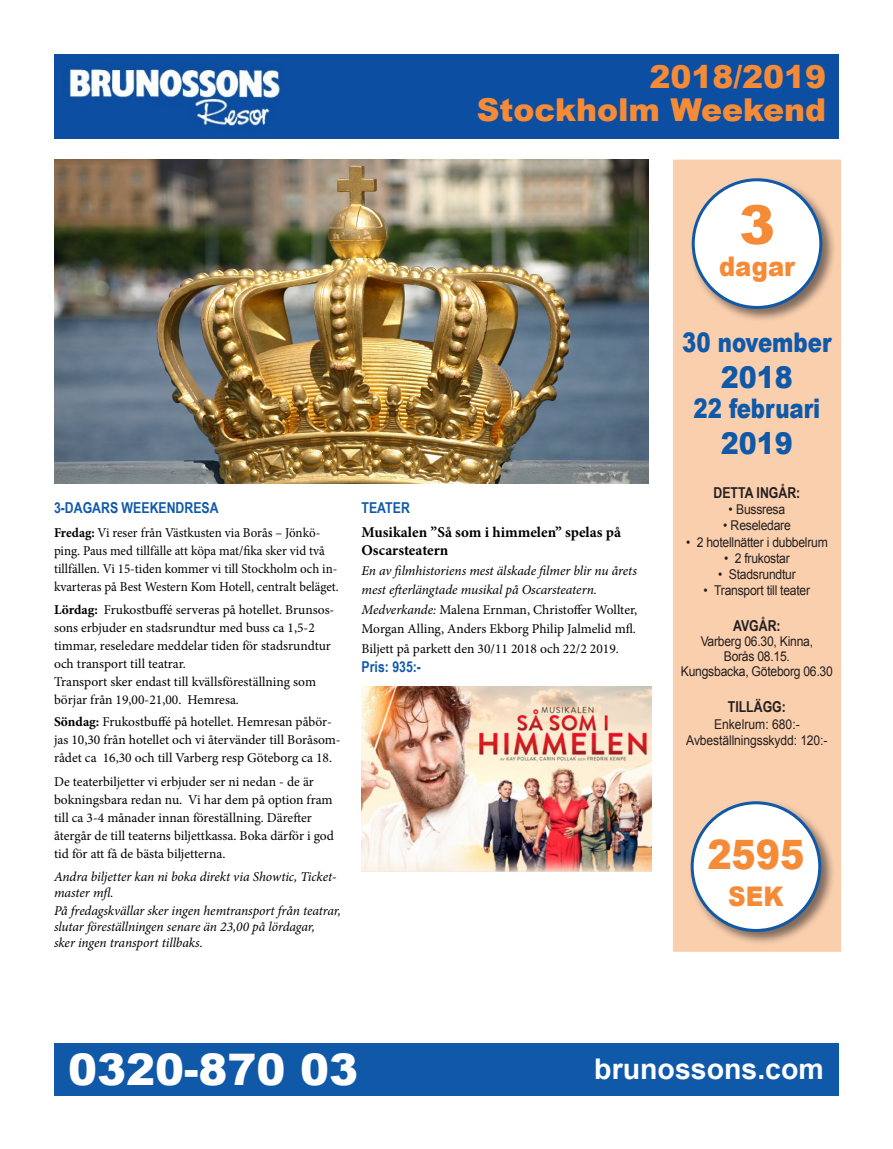
<style>
.page{position:relative;width:893px;height:1149px;background:#fff}
.page>*{position:absolute;margin:0;border:0;box-sizing:border-box;transform-origin:0 0}
.t1{font:900 54px "Arial";color:#f58b37}
.t2{font:900 43.5px "Arial";color:#fff}
.t3{font:900 40.5px "Arial";color:#f58b37;scale:.9 1}
.t4{font:900 31.5px "Arial";color:#f58b37}
.t5{font:900 30px "Arial";color:#1059a9;scale:.9 1}
.t6{font:700 28.5px "Arial";color:#fff}
.t7{font:900 27px "Arial";color:#1059a9;scale:.79 1}
.t8{font:900 27px "Arial";color:#f58b37;scale:.9 1}
.t9{font:700 15px "Minion Pro";color:#000001}
.t10{font:700 15px "Arial Narrow";color:#1059a9}
.t11{font:700 15px "Arial Narrow";color:#231f20}
.t12{font:13.5px/18px "Minion Pro";color:#000001}
.t13{font:italic 13.5px/16.2px "Minion Pro";letter-spacing:-.01em;color:#000001}
.t14{font:13.5px/18px "Minion Pro";color:#000001;scale:.96 1}
.t15{font:13.5px "Arial";letter-spacing:-.02em;color:#231f20;scale:.9 1}
.t16{font:13.5px "Arial";color:#231f20;scale:.9 1}
.s1{font-weight:700}
.s2{font-style:italic}
</style>
<div class="page">
<div style="left:54px;top:54px;width:785px;height:84px;background:#0c4ea2"></div>
<img style="left:69px;top:65px;width:212px;height:62px">
<div style="left:54px;top:1043px;width:785px;height:52px;background:#1059a9"></div>
<img style="left:54px;top:159px;width:595px;height:324px">
<div style="left:673px;top:159px;width:168px;height:792px;background:#facfad"></div>
<div style="left:689px;top:176px;width:147px;height:147px;background:#231f20;opacity:.58"></div>
<div style="left:693px;top:180px;width:128px;height:127px;background:#fff;border-radius:50%"></div>
<div style="left:692px;top:178px;width:130px;height:131px;border:3px solid #1059a8;border-radius:50%"></div>
<div style="left:688px;top:798px;width:147px;height:147px;background:#231f20;opacity:.58"></div>
<div style="left:692px;top:802px;width:128px;height:128px;background:#fff;border-radius:50%"></div>
<div style="left:691px;top:801px;width:130px;height:130px;border:3px solid #1059a8;border-radius:50%"></div>
<img style="left:362px;top:686px;width:290px;height:185px">
<p class="t4" style="left:649px;top:54px;width:178px">2018/2019</p>
<p class="t4" style="left:477px;top:87px;width:351px">Stockholm Weekend</p>
<p class="t10" style="left:54px;top:496px;width:166px">3-DAGARS WEEKENDRESA</p>
<p class="t14" style="left:54px;top:523px;width:298px"><span class="s1">Fredag:</span> Vi reser från Västkusten via Borås – Jönkö&shy;ping. Paus med tillfälle att köpa mat/fika sker vid två tillfällen. Vi 15-tiden kommer vi till Stockholm och in&shy;kvarteras på Best Western Kom Hotell, centralt beläget.</p>
<p class="t12" style="left:54px;top:600px;width:282px"><span class="s1">Lördag:</span> Frukostbuffé serveras på hotellet. Brunsos&shy;sons erbjuder en stadsrundtur med buss ca 1,5-2 timmar, reseledare meddelar tiden för stadsrundtur och transport till teatrar.</p>
<p class="t12" style="left:54px;top:672px;width:264px">Transport sker endast till kvällsföreställning som börjar från 19,00-21,00. Hemresa.</p>
<p class="t12" style="left:54px;top:712px;width:288px"><span class="s1">Söndag:</span> Frukostbuffé på hotellet. Hemresan påbör&shy;jas 10,30 från hotellet och vi återvänder till Boråsom&shy;rådet ca 16,30 och till Varberg resp Göteborg ca 18.</p>
<p class="t12" style="left:54px;top:772px;width:282px">De teaterbiljetter vi erbjuder ser ni nedan - de är bokningsbara redan nu. Vi har dem på option fram till ca 3-4 månader innan föreställning. Därefter återgår de till teaterns biljettkassa. Boka därför i god tid för att få de bästa biljetterna.</p>
<p class="t13" style="left:54px;top:868px;width:284px">Andra biljetter kan ni boka direkt via Showtic, Ticket&shy;master mfl.</p>
<p class="t13" style="left:54px;top:902px;width:288px">På fredagskvällar sker ingen hemtransport från teatrar, slutar föreställningen senare än 23,00 på lördagar,<br>sker ingen transport tillbaks.</p>
<p class="t10" style="left:362px;top:496px;width:50px">TEATER</p>
<p class="t9" style="left:362px;top:521px;width:261px">Musikalen ”Så som i himmelen” spelas på</p>
<p class="t9" style="left:362px;top:539px;width:88px">Oscarsteatern</p>
<p class="t13" style="left:362px;top:560px;width:277px;line-height:19.5px">En av filmhistoriens mest älskade filmer blir nu årets mest efterlängtade musikal på Oscarsteatern.</p>
<p class="t12" style="left:362px;top:599px;width:277px;line-height:19.5px"><span class="s2">Medverkande:</span> Malena Ernman, Christoffer Wollter,<br>Morgan Alling, Anders Ekborg Philip Jalmelid mfl.</p>
<p class="t12" style="left:362px;top:639px;width:259px">Biljett på parkett den 30/11 2018 och 22/2 2019.</p>
<p class="t10" style="left:362px;top:655px;width:61px">Pris: 935:-</p>
<p class="t1" style="left:739px;top:185px;width:38px">3</p>
<p class="t8" style="left:719px;top:247px;width:86px">dagar</p>
<p class="t7" style="left:682px;top:322px;width:190px">30 november</p>
<p class="t5" style="left:721px;top:355px;width:82px">2018</p>
<p class="t7" style="left:693px;top:388px;width:162px">22 februari</p>
<p class="t5" style="left:721px;top:421px;width:82px">2019</p>
<p class="t11" style="left:713px;top:481px;width:88px">DETTA INGÅR:</p>
<p class="t15" style="left:729px;top:500px;width:64px">• Bussresa</p>
<p class="t15" style="left:723px;top:516px;width:77px">• Reseledare</p>
<p class="t15" style="left:686px;top:533px;width:159px">• 2 hotellnätter i dubbelrum</p>
<p class="t15" style="left:724px;top:549px;width:75px">• 2 frukostar</p>
<p class="t15" style="left:718px;top:565px;width:88px">• Stadsrundtur</p>
<p class="t15" style="left:704px;top:581px;width:120px">• Transport till teater</p>
<p class="t11" style="left:733px;top:614px;width:49px">AVGÅR:</p>
<p class="t15" style="left:701px;top:632px;width:126px">Varberg 06.30, Kinna,</p>
<p class="t15" style="left:724px;top:647px;width:75px">Borås 08.15.</p>
<p class="t15" style="left:681px;top:662px;width:170px">Kungsbacka, Göteborg 06.30</p>
<p class="t11" style="left:728px;top:695px;width:60px">TILLÄGG:</p>
<p class="t16" style="left:714px;top:714px;width:97px">Enkelrum: 680:-</p>
<p class="t15" style="left:686px;top:731px;width:158px">Avbeställningsskydd: 120:-</p>
<p class="t3" style="left:707px;top:824px;width:110px">2595</p>
<p class="t8" style="left:728px;top:876px;width:63px">SEK</p>
<p class="t2" style="left:68px;top:1037px;width:292px">0320-870 03</p>
<p class="t6" style="left:594px;top:1049px;width:231px">brunossons.com</p>
</div>
